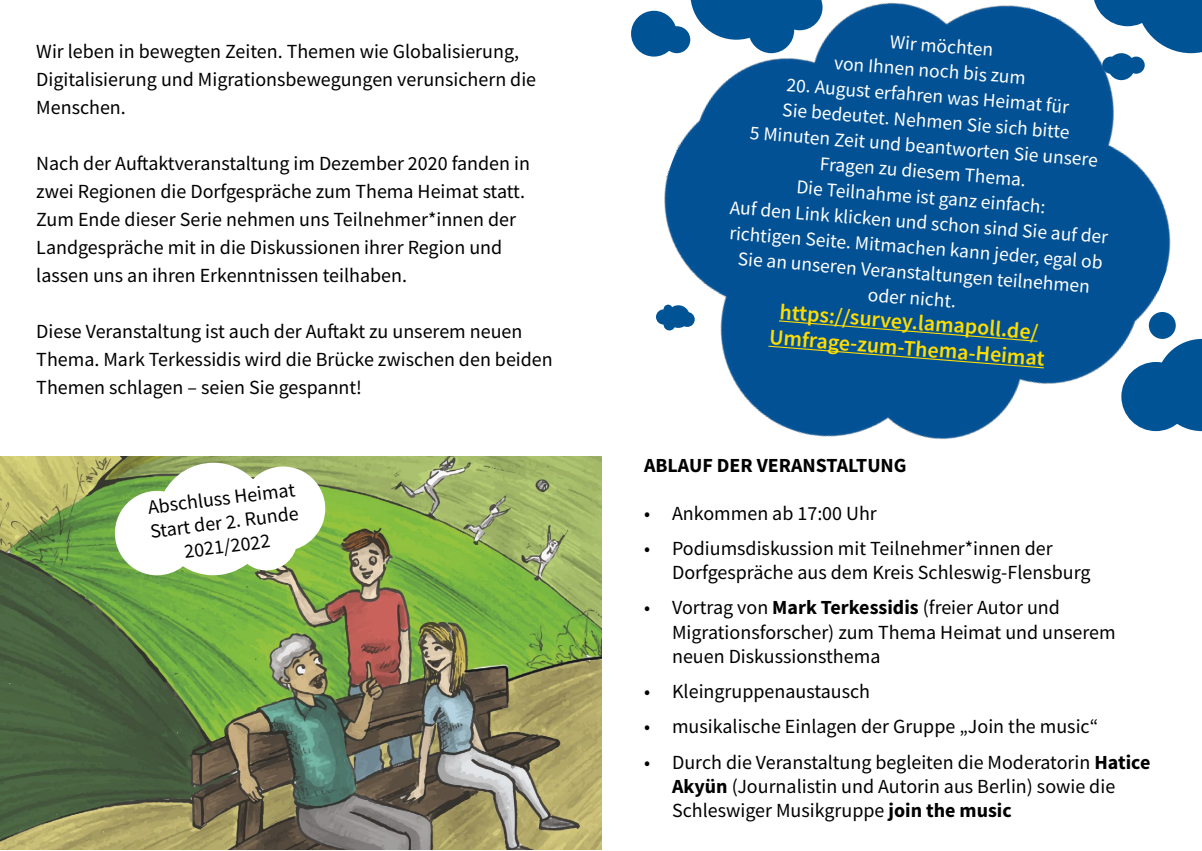
<style>
.page{position:relative;width:1202px;height:851px;background:#fff}
.page>*{position:absolute;margin:0;border:0;box-sizing:border-box;transform-origin:0 0}
.t1{font:600 22px/26px "Source Sans Pro";color:#fd0;text-align:center}
.t2{font:20px/28px "Source Sans Pro";color:#000}
.t3{font:700 20px "Source Sans Pro";color:#000}
.t4{font:19.6px/25.4px "Source Sans Pro";color:#fff}
.s1{font-weight:700}
</style>
<div class="page">
<img style="left:601px;top:2px;width:601px;height:574px">
<img style="left:0;top:456px;width:601px;height:393px">
<svg style="left:1156px;top:339px;width:46px;height:92px"></svg>
<div style="left:1121px;top:362px;width:69px;height:69px;background:#005496;border-radius:50%"></div>
<div style="left:663px;top:26px;width:27px;height:27px;background:#005496;border-radius:50%"></div>
<div style="left:1149px;top:312px;width:27px;height:27px;background:#005496;border-radius:50%"></div>
<div style="left:667px;top:305px;width:23px;height:23px;background:#005496;border-radius:50%"></div>
<div style="left:680px;top:312px;width:15px;height:15px;background:#005496;border-radius:50%"></div>
<div style="left:656px;top:309px;width:15px;height:15px;background:#005496;border-radius:50%"></div>
<div style="left:664px;top:304px;width:9px;height:10px;background:#005496;border-radius:50%"></div>
<div style="left:664px;top:319px;width:11px;height:11px;background:#005496;border-radius:50%"></div>
<div style="left:1108px;top:53px;width:27px;height:27px;background:#005496;border-radius:50%"></div>
<div style="left:748px;top:7px;width:46px;height:46px;background:#005496;border-radius:50%"></div>
<svg style="left:690px;top:0;width:132px;height:40px"></svg>
<div style="left:631px;top:11px;width:46px;height:46px;background:#005496;border-radius:50%"></div>
<svg style="left:1093px;top:0;width:109px;height:53px"></svg>
<div style="left:1127px;top:57px;width:18px;height:17px;background:#005496;border-radius:50%"></div>
<div style="left:1102px;top:57px;width:17px;height:17px;background:#005496;border-radius:50%"></div>
<svg style="left:767px;top:320px;width:278px;height:49px;background:#0c578d"></svg>
<svg style="left:115px;top:462px;width:210px;height:113px"></svg>
<p class="t2" style="left:36px;top:37px;width:501px">Wir leben in bewegten Zeiten. Themen wie Globalisierung,<br>Digitalisierung und Migrationsbewegungen verunsichern die<br>Menschen.</p>
<p class="t2" style="left:36px;top:149px;width:495px">Nach der Auftaktveranstaltung im Dezember 2020 fanden in zwei Regionen die Dorfgespräche zum Thema Heimat statt.<br>Zum Ende dieser Serie nehmen uns Teilnehmer*innen der Landgespräche mit in die Diskussionen ihrer Region und lassen uns an ihren Erkenntnissen teilhaben.</p>
<p class="t2" style="left:36px;top:317px;width:518px">Diese Veranstaltung ist auch der Auftakt zu unserem neuen<br>Thema. Mark Terkessidis wird die Brücke zwischen den beiden<br>Themen schlagen – seien Sie gespannt!</p>
<p class="t2" style="left:146px;top:495px;width:151px;line-height:24px;text-align:center;rotate:-7deg">Abschluss Heimat<br>Start der 2. Runde<br>2021/2022</p>
<p class="t4" style="left:837px;top:26px;width:193px;text-indent:54px;rotate:4deg">Wir möchten von Ihnen noch bis zum</p>
<p class="t4" style="left:739px;top:69px;width:381px;text-align:center;rotate:4deg">20. August erfahren was Heimat für<br>Sie bedeutet. Nehmen Sie sich bitte<br>5 Minuten Zeit und beantworten Sie unsere Fragen zu diesem Thema.<br>Die Teilnahme ist ganz einfach:<br>Auf den Link klicken und schon sind Sie auf der richtigen Seite. Mitmachen kann jeder, egal ob Sie an unseren Veranstaltungen teilnehmen oder nicht.</p>
<p class="t1" style="left:773px;top:296px;width:278px;rotate:5deg">https://survey.lamapoll.de/<br>Umfrage-zum-Thema-Heimat</p>
<p class="t3" style="left:644px;top:451px;width:264px">ABLAUF DER VERANSTALTUNG</p>
<p class="t2" style="left:644px;top:499px;width:234px">• Ankommen ab 17:00 Uhr</p>
<p class="t2" style="left:672px;top:536px;width:420px;line-height:24px;text-indent:-28px">• Podiumsdiskussion mit Teilnehmer*innen der<br>Dorfgespräche aus dem Kreis Schleswig-Flensburg</p>
<p class="t2" style="left:672px;top:595px;width:445px;line-height:24px;text-indent:-28px">• Vortrag von <span class="s1">Mark Terkessidis</span> (freier Autor und<br>Migrationsforscher) zum Thema Heimat und unserem neuen Diskussionsthema</p>
<p class="t2" style="left:644px;top:677px;width:228px">• Kleingruppenaustausch</p>
<p class="t2" style="left:644px;top:712px;width:456px">• musikalische Einlagen der Gruppe „Join the music“</p>
<p class="t2" style="left:672px;top:749px;width:480px;line-height:24px;text-indent:-28px">• Durch die Veranstaltung begleiten die Moderatorin <span class="s1">Hatice<br>Akyün</span> (Journalistin und Autorin aus Berlin) sowie die<br>Schleswiger Musikgruppe <span class="s1">join the music</span></p>
</div>
